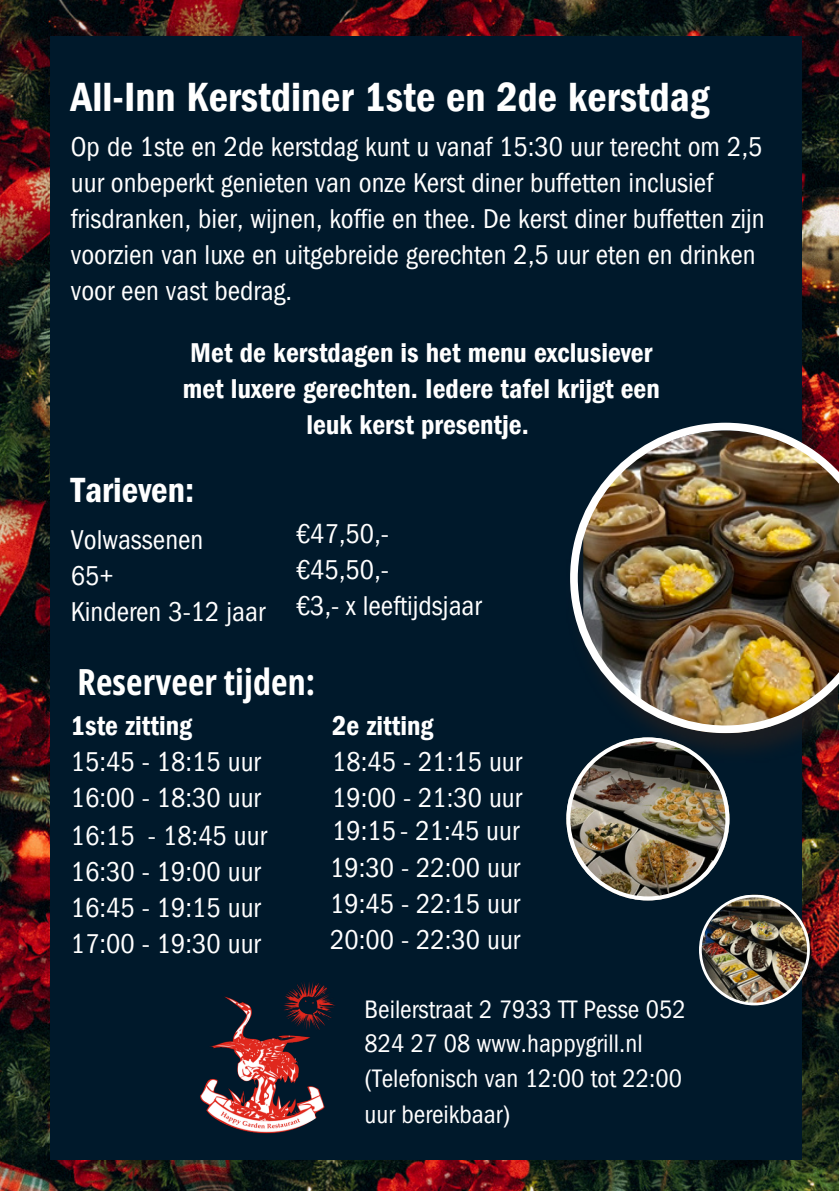
<style>
.page{position:relative;width:839px;height:1191px;background:#fff}
.page>*{position:absolute;margin:0;border:0;box-sizing:border-box;transform-origin:0 0}
.t1{font:42px "Franklin Gothic LT Pro Dm Cn";color:#fff}
.t2{font:700 36px "Open Sans Condensed";letter-spacing:.005em;color:#fff}
.t3{font:36px "Franklin Gothic LT Pro Dm Cn";color:#fff}
.t4{font:condensed 28px/36px "Franklin Gothic LT Pro";color:#fff}
.t5{font:28px/36px "Franklin Gothic LT Pro Dm Cn";color:#fff;text-align:center}
.t6{font:condensed 26px/34.4px "Franklin Gothic LT Pro";color:#fff}
</style>
<div class="page">
<img style="left:0;top:0;width:838px;height:1191px">
<div style="left:51px;top:36px;width:750px;height:1123px;background:#00192b"></div>
<img style="left:664px;top:422px;width:173px;height:340px">
<img style="left:570px;top:423px;width:268px;height:310px">
<img style="left:566px;top:737px;width:243px;height:268px">
<img style="left:200px;top:982px;width:136px;height:152px">
<p class="t1" style="left:71px;top:82px;width:640px">All-Inn Kerstdiner 1ste en 2de kerstdag</p>
<p class="t4" style="left:71px;top:133px;width:695px">Op de 1ste en 2de kerstdag kunt u vanaf 15:30 uur terecht om 2,5 uur onbeperkt genieten van onze Kerst diner buffetten inclusief frisdranken, bier, wijnen, koffie en thee. De kerst diner buffetten zijn voorzien van luxe en uitgebreide gerechten 2,5 uur eten en drinken voor een vast bedrag.</p>
<p class="t5" style="left:183px;top:339px;width:478px">Met de kerstdagen is het menu exclusiever met luxere gerechten. Iedere tafel krijgt een leuk kerst presentje.</p>
<p class="t3" style="left:71px;top:477px;width:125px">Tarieven:</p>
<p class="t4" style="left:71px;top:526px;width:134px">Volwassenen</p>
<p class="t4" style="left:71px;top:562px;width:44px">65+</p>
<p class="t4" style="left:71px;top:598px;width:196px">Kinderen 3-12 jaar</p>
<p class="t4" style="left:296px;top:520px;width:94px">€47,50,-</p>
<p class="t4" style="left:296px;top:556px;width:94px">€45,50,-</p>
<p class="t4" style="left:296px;top:592px;width:187px">€3,- x leeftijdsjaar</p>
<p class="t2" style="left:77px;top:657px;width:239px">Reserveer tijden:</p>
<p class="t5" style="left:71px;top:712px;width:123px">1ste zitting</p>
<p class="t4" style="left:71px;top:748px;width:191px">15:45 - 18:15 uur<br>16:00 - 18:30 uur</p>
<p class="t4" style="left:71px;top:822px;width:65px">16:15</p>
<p class="t4" style="left:71px;top:858px;width:191px;text-align:justify">16:30 - 19:00 uur 16:45 - 19:15 uur 17:00 - 19:30 uur</p>
<p class="t4" style="left:148px;top:822px;width:120px">- 18:45 uur</p>
<p class="t5" style="left:332px;top:712px;width:103px">2e zitting</p>
<p class="t4" style="left:332px;top:748px;width:191px">18:45 - 21:15 uur<br>19:00 - 21:30 uur</p>
<p class="t4" style="left:332px;top:816px;width:188px">19:15 - 21:45 uur</p>
<h1 class="t4" style="left:330px;top:854px;width:191px;text-align:justify">19:30 - 22:00 uur 19:45 - 22:15 uur 20:00 - 22:30 uur</h1>
<h1 class="t6" style="left:364px;top:996px;width:323px">Beilerstraat 2 7933 TT Pesse 052<br>824 27 08 www.happygrill.nl</h1>
<p class="t6" style="left:364px;top:1064px;width:319px;line-height:36px">(Telefonisch van 12:00 tot 22:00 uur bereikbaar)</p>
</div>
